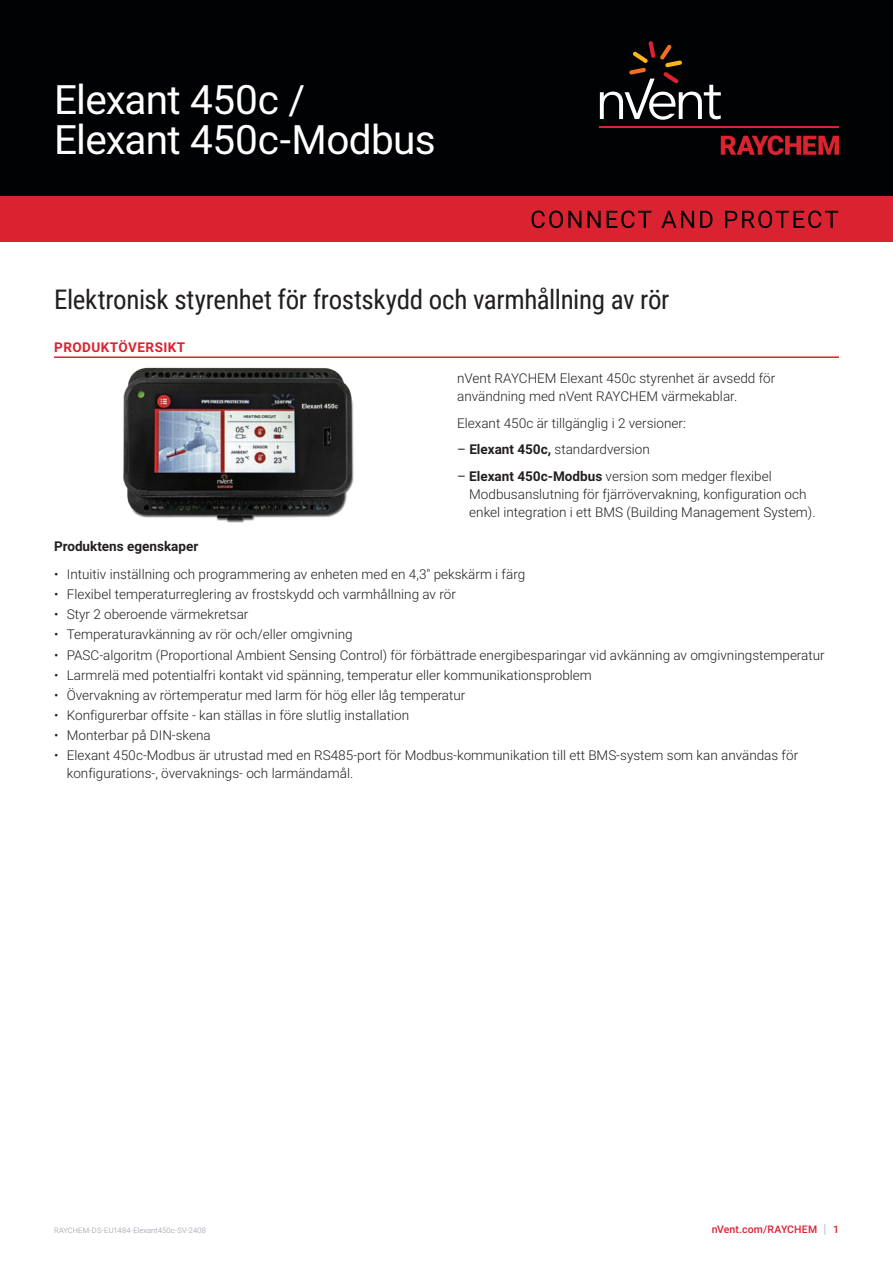
<style>
.page{position:relative;width:893px;height:1263px;background:#fff}
.page>*{position:absolute;margin:0;border:0;box-sizing:border-box;transform-origin:0 0}
.Title_Product_Name{font:40.5px "Roboto";letter-spacing:-.015em;color:#fff}
.Product_Description{font:27px "Roboto Condensed";letter-spacing:-.015em;color:#231f20}
.t1{font:300 13.5px/18px "Roboto";color:#231f20}
.Subhead_L-2{font:700 13.5px "Roboto";color:#231f20}
.Subhead{font:700 13.5px "Roboto";letter-spacing:.035em;color:#db2230}
.t2{font:500 10.5px "Roboto";letter-spacing:.015em;color:#db2230}
.t3{font:300 7.5px "Roboto";letter-spacing:.015em;color:#8f959e}
.s1{font-weight:400}
.s2{font-weight:700}
.s3{font-weight:300;font-size:12.6px;color:#8f959e}
</style>
<div class="page">
<div style="left:0;top:0;width:893px;height:196px;background:#010203"></div>
<div style="left:0;top:196px;width:893px;height:45px;background:#db2230"></div>
<svg style="left:532px;top:211px;width:306px;height:17px"></svg>
<svg style="left:721px;top:135px;width:118px;height:20px"></svg>
<hr style="left:600px;top:127px;width:239px;height:1px;background:#db2230">
<svg style="left:600px;top:41px;width:121px;height:79px"></svg>
<hr style="left:54px;top:356px;width:785px;height:2px;background:#db2230">
<img style="left:123px;top:367px;width:231px;height:156px">
<p class="Title_Product_Name" style="left:54px;top:71px;width:253px">Elexant 450c /</p>
<p class="Title_Product_Name" style="left:54px;top:111px;width:383px">Elexant 450c-Modbus</p>
<p class="Product_Description" style="left:54px;top:281px;width:617px">Elektronisk styrenhet för frostskydd och varmhållning av rör</p>
<p class="Subhead" style="left:54px;top:338px;width:133px">PRODUKTÖVERSIKT</p>
<p class="t1" style="left:457px;top:369px;width:320px">nVent RAYCHEM Elexant 450c styrenhet är avsedd för användning med nVent RAYCHEM värmekablar.</p>
<p class="t1" style="left:457px;top:414px;width:230px">Elexant 450c är tillgänglig i 2 versioner:</p>
<p class="t1" style="left:457px;top:440px;width:194px"><span class="s1">–</span> <span class="s2">Elexant 450c,</span> standardversion</p>
<p class="t1" style="left:469px;top:467px;width:348px;text-indent:-12px"><span class="s1">–</span> <span class="s2">Elexant 450c-Modbus</span> version som medger flexibel<br>Modbusanslutning för fjärrövervakning, konfiguration och enkel integration i ett BMS (Building Management System).</p>
<p class="Subhead_L-2" style="left:54px;top:537px;width:146px">Produktens egenskaper</p>
<p class="t1" style="left:54px;top:565px;width:473px">• Intuitiv inställning och programmering av enheten med en 4,3" pekskärm i färg</p>
<p class="t1" style="left:54px;top:585px;width:403px">• Flexibel temperaturreglering av frostskydd och varmhållning av rör</p>
<p class="t1" style="left:54px;top:605px;width:196px">• Styr 2 oberoende värmekretsar</p>
<p class="t1" style="left:54px;top:625px;width:300px">• Temperaturavkänning av rör och/eller omgivning</p>
<p class="t1" style="left:54px;top:645px;width:772px">• PASC-algoritm (Proportional Ambient Sensing Control) för förbättrade energibesparingar vid avkänning av omgivningstemperatur</p>
<p class="t1" style="left:54px;top:665px;width:539px">• Larmrelä med potentialfri kontakt vid spänning, temperatur eller kommunikationsproblem</p>
<p class="t1" style="left:54px;top:685px;width:413px">• Övervakning av rörtemperatur med larm för hög eller låg temperatur</p>
<p class="t1" style="left:54px;top:706px;width:357px">• Konfigurerbar offsite - kan ställas in före slutlig installation</p>
<p class="t1" style="left:54px;top:726px;width:158px">• Monterbar på DIN-skena</p>
<p class="t1" style="left:67px;top:746px;width:733px;text-indent:-13px">• Elexant 450c-Modbus är utrustad med en RS485-port för Modbus-kommunikation till ett BMS-system som kan användas för konfigurations-, övervaknings- och larmändamål.</p>
<p class="t3" style="left:54px;top:1225px;width:154px">RAYCHEM-DS-EU1484-Elexant450c-SV-2408</p>
<p class="t2" style="left:712px;top:1222px;width:129px">nVent.com/RAYCHEM <span class="s3">|</span> 1</p>
</div>
